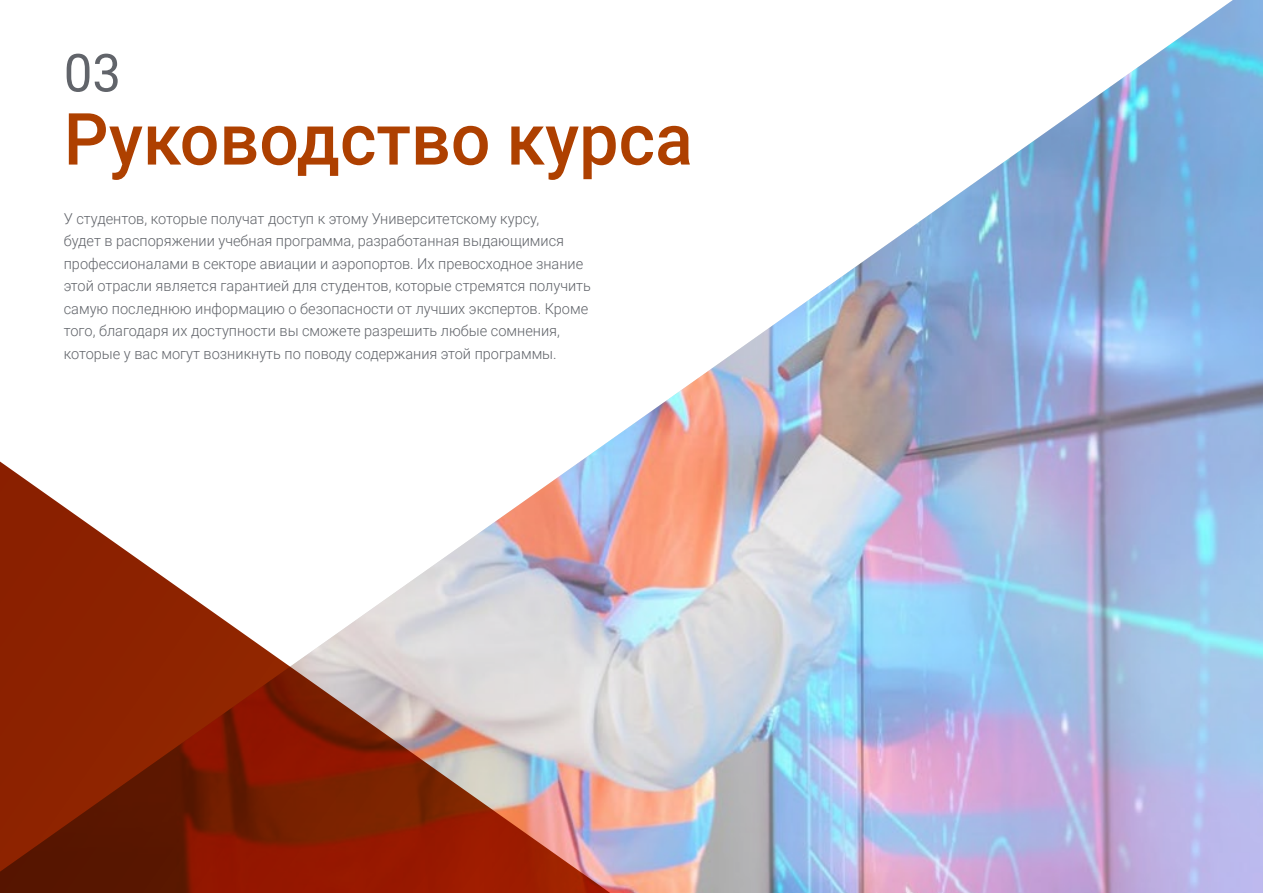
<style>
.page{position:relative;width:1263px;height:893px;background:#fff}
.page>*{position:absolute;margin:0;border:0;box-sizing:border-box;transform-origin:0 0}
.t1{font:500 72px "Roboto";color:#ae4000}
.t2{font:52.5px "Roboto";color:#61646a}
.t3{font:300 15px/22.5px "Roboto";color:#61646a}
</style>
<div class="page">
<img style="left:602px;top:0;width:661px;height:893px">
<svg style="left:0;top:446px;width:640px;height:447px"></svg>
<h2 class="t2" style="left:64px;top:36px;width:59px">03</h2>
<h1 class="t1" style="left:64px;top:89px;width:630px">Руководство курса</h1>
<p class="t3" style="left:64px;top:207px;width:529px">У студентов, которые получат доступ к этому Университетскому курсу,<br>будет в распоряжении учебная программа, разработанная выдающимися профессионалами в секторе авиации и аэропортов. Их превосходное знание этой отрасли является гарантией для студентов, которые стремятся получить самую последнюю информацию о безопасности от лучших экспертов. Кроме того, благодаря их доступности вы сможете разрешить любые сомнения, которые у вас могут возникнуть по поводу содержания этой программы.</p>
</div>
